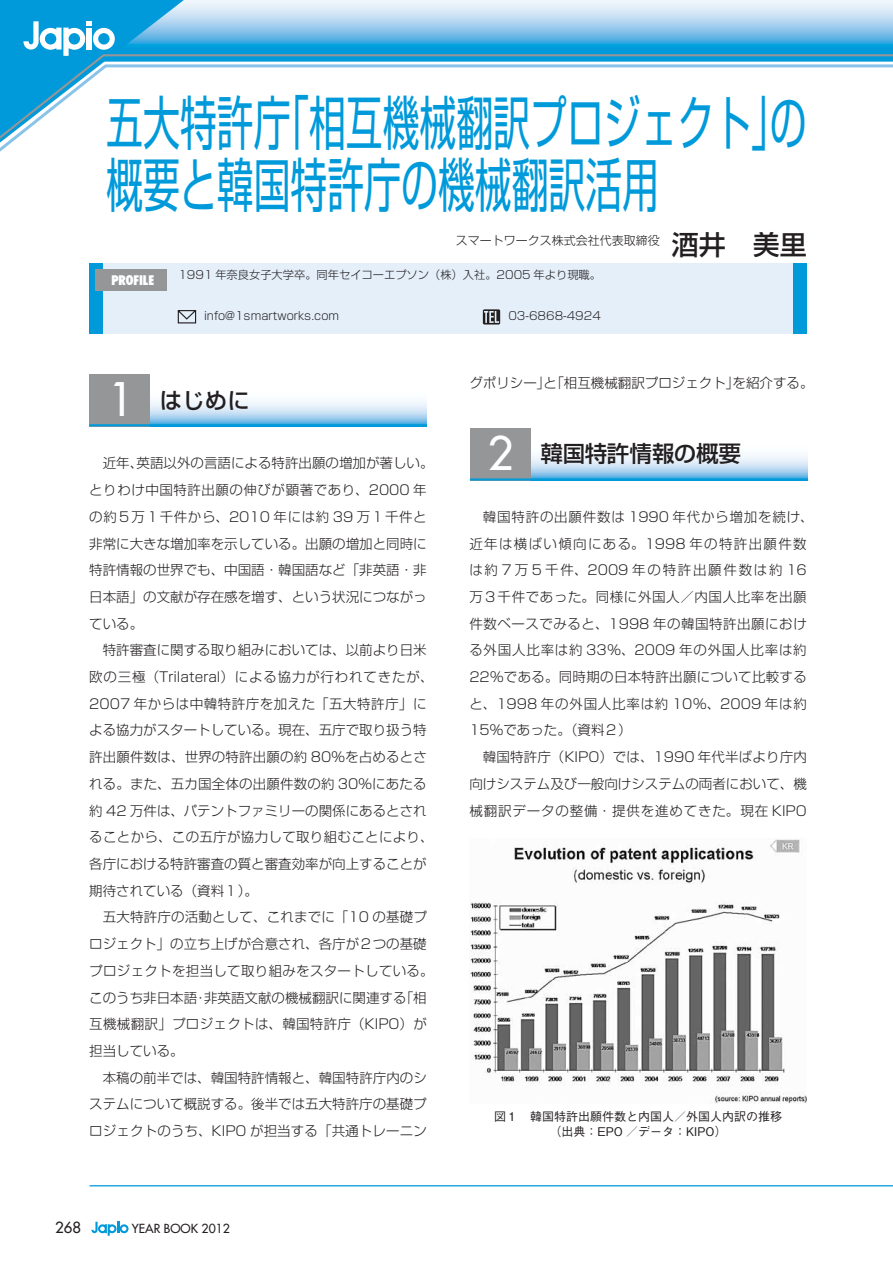
<style>
.page{position:relative;width:893px;height:1263px;background:#fff}
.page>*{position:absolute;margin:0;border:0;box-sizing:border-box;transform-origin:0 0}
.t1{font:58.5px/61.5px "Shin Go Pro";color:#009ada;scale:.63 1}
.t2{font:500 27px "Shin Go Pro";color:#231f20}
.t3{font:500 22.5px "Shin Go Pro";letter-spacing:-.005em;color:#231f20}
.t4{font:500 15px "Futura Std";color:#231f20}
.t5{font:300 13.5px/26.7px "Shin Go Pro";color:#231f20}
.t6{font:300 13.5px/26.7px "Shin Go Pro";letter-spacing:.045em;color:#231f20}
.t7{font:900 condensed 13.5px "Futura BT";color:#fff}
.t8{font:500 12.15px "Futura Std";color:#231f20}
.t9{font:500 12px/15px "Gothic BBB Pro";color:#231f20;text-align:center}
.t10{font:300 12px "Shin Go Pro";color:#231f20}
.t11{font:300 11.25px "Shin Go Pro";color:#231f20}
.s1{font-family:"Futura Std";font-size:45px;color:#fff}
</style>
<div class="page">
<hr style="left:184px;top:49px;width:709px;height:4px;background:#009ada">
<hr style="left:90px;top:1185px;width:803px;height:1px;background:#009ada">
<svg style="left:91px;top:1222px;width:38px;height:14px"></svg>
<svg style="left:184px;top:0;width:709px;height:49px"></svg>
<svg style="left:0;top:0;width:184px;height:53px"></svg>
<svg style="left:0;top:53px;width:893px;height:99px"></svg>
<svg style="left:150px;top:401px;width:277px;height:23px"></svg>
<div style="left:89px;top:374px;width:61px;height:52px;background:#949698"></div>
<hr style="left:89px;top:424px;width:338px;height:2px;background:#009ada">
<svg style="left:531px;top:455px;width:276px;height:23px"></svg>
<div style="left:470px;top:428px;width:61px;height:52px;background:#949698"></div>
<hr style="left:470px;top:478px;width:337px;height:3px;background:#009ada">
<div style="left:89px;top:263px;width:14px;height:71px;background:#009ada"></div>
<div style="left:103px;top:263px;width:690px;height:71px;background:#e5effa"></div>
<div style="left:793px;top:263px;width:14px;height:71px;background:#009ada"></div>
<div style="left:96px;top:269px;width:71px;height:22px;background:#949698"></div>
<svg style="left:177px;top:310px;width:20px;height:14px"></svg>
<svg style="left:483px;top:309px;width:17px;height:15px"></svg>
<img style="left:469px;top:838px;width:338px;height:265px">
<h1 class="t1" style="left:106px;top:85px;width:1113px">五大特許庁「相互機械翻訳プロジェクト」の概要と韓国特許庁の機械翻訳活用</h1>
<p class="t10" style="left:456px;top:231px;width:217px">スマートワークス株式会社代表取締役　</p>
<h2 class="t2" style="left:672px;top:223px;width:137px">酒井　美里</h2>
<p class="t11" style="left:178px;top:266px;width:424px">1991 年奈良女子大学卒。同年セイコーエプソン（株）入社。2005 年より現職。</p>
<p class="t11" style="left:204px;top:307px;width:137px">info@1smartworks.com</p>
<p class="t11" style="left:508px;top:307px;width:94px">03-6868-4924</p>
<p class="t7" style="left:111px;top:272px;width:44px">PROFILE</p>
<h3 class="t3" style="left:109px;top:382px;width:143px"><span class="s1">1</span> はじめに</h3>
<p class="t5" style="left:89px;top:448px;width:346px;text-indent:14px">近年、英語以外の言語による特許出願の増加が著しい。とりわけ中国特許出願の伸びが顕著であり、2000 年の約５万１千件から、2010 年には約 39 万１千件と非常に大きな増加率を示している。出願の増加と同時に特許情報の世界でも、中国語・韓国語など「非英語・非日本語」の文献が存在感を増す、という状況につながっている。</p>
<p class="t5" style="left:89px;top:635px;width:346px;text-indent:14px">特許審査に関する取り組みにおいては、以前より日米欧の三極（Trilateral）による協力が行われてきたが、<br>2007 年からは中韓特許庁を加えた「五大特許庁」による協力がスタートしている。現在、五庁で取り扱う特許出願件数は、世界の特許出願の約 80％を占めるとされる。また、五カ国全体の出願件数の約 30％にあたる約 42 万件は、パテントファミリーの関係にあるとされることから、この五庁が協力して取り組むことにより、各庁における特許審査の質と審査効率が向上することが期待されている（資料１）。</p>
<p class="t5" style="left:89px;top:902px;width:346px;text-indent:14px">五大特許庁の活動として、これまでに「10 の基礎プロジェクト」の立ち上げが合意され、各庁が２つの基礎プロジェクトを担当して取り組みをスタートしている。このうち非日本語・非英語文献の機械翻訳に関連する「相互機械翻訳」プロジェクトは、韓国特許庁（KIPO）が担当している。</p>
<p class="t5" style="left:89px;top:1062px;width:339px;text-align:justify;text-indent:14px">本稿の前半では、韓国特許情報と、韓国特許庁内のシステムについて概説する。後半では五大特許庁の基礎プロジェクトのうち、KIPO が担当する「共通トレーニン</p>
<p class="t4" style="left:55px;top:1218px;width:28px">268</p>
<p class="t8" style="left:132px;top:1220px;width:100px">YEAR BOOK 2012</p>
<p class="t5" style="left:469px;top:368px;width:346px">グポリシー」と「相互機械翻訳プロジェクト」を紹介する。</p>
<h3 class="t3" style="left:487px;top:435px;width:255px"><span class="s1">2</span> 韓国特許情報の概要</h3>
<p class="t6" style="left:469px;top:502px;width:346px;text-indent:14px">韓国特許の出願件数は 1990 年代から増加を続け、近年は横ばい傾向にある。1998 年の特許出願件数は約７万５千件、2009 年の特許出願件数は約 16万３千件であった。同様に外国人／内国人比率を出願件数ベースでみると、1998 年の韓国特許出願における外国人比率は約 33％、2009 年の外国人比率は約<br>22％である。同時期の日本特許出願について比較すると、1998 年の外国人比率は約 10％、2009 年は約<br>15％であった。（資料２）</p>
<p class="t5" style="left:469px;top:742px;width:339px;text-align:justify;text-indent:14px">韓国特許庁（KIPO）では、1990 年代半ばより庁内向けシステム及び一般向けシステムの両者において、機械翻訳データの整備・提供を進めてきた。現在 KIPO</p>
<p class="t9" style="left:494px;top:1108px;width:290px">図１　韓国特許出願件数と内国人／外国人内訳の推移（出典：EPO ／データ：KIPO）</p>
</div>
